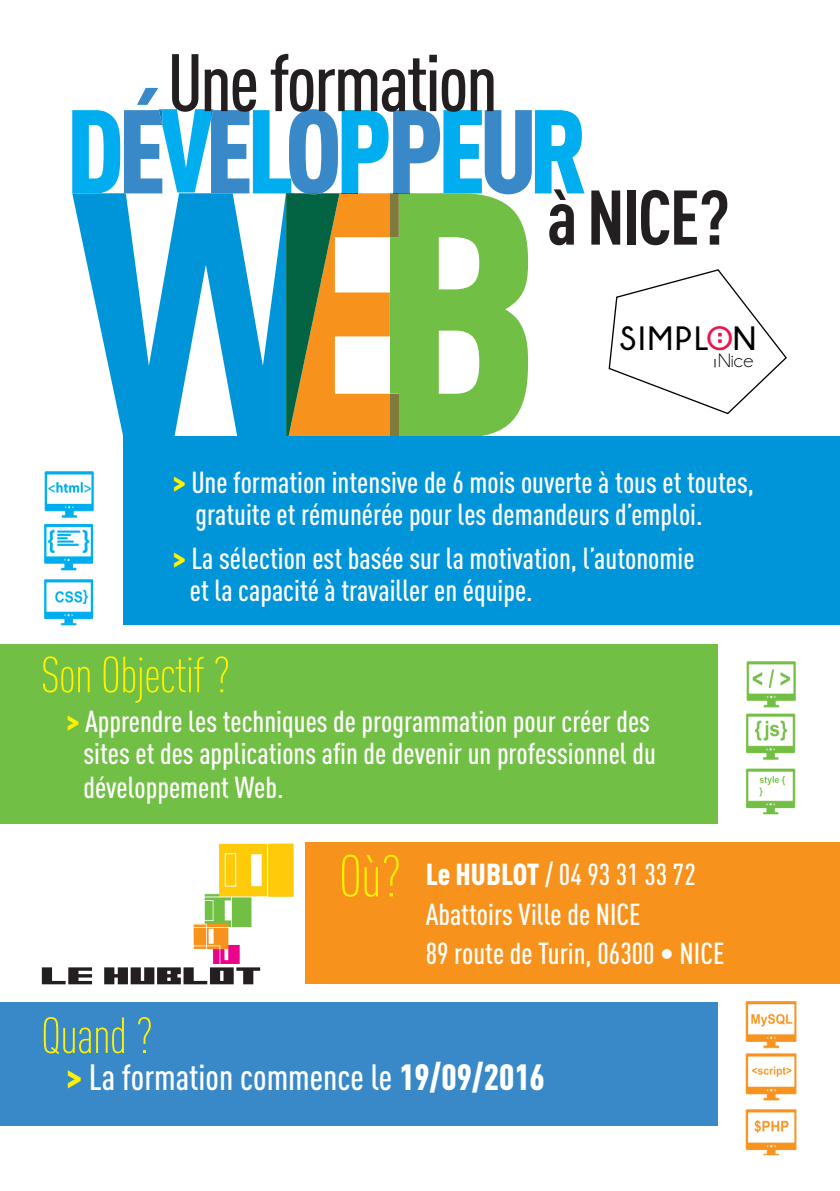
<style>
.page{position:relative;width:840px;height:1191px;background:#fff}
.page>*{position:absolute;margin:0;border:0;box-sizing:border-box;transform-origin:0 0}
.t1{font:500 80px "DIN Cond";letter-spacing:-.03em;color:#231f20}
.t2{font:700 76px "DIN Cond";color:#231f20}
.t3{font:300 58px "DIN Cond";color:#fff101}
.t4{font:300 50px "DIN Cond";letter-spacing:-.02em;color:#fff101}
.t5{font:500 36px "DIN Cond";color:#fff}
.t6{font:700 33.6px "Champagne&Limousines";letter-spacing:.075em;color:#000}
.t7{font:500 30px/32px "DIN Cond";color:#fff}
.t8{font:19.4px "Champagne&Limousines";color:#000}
.s1{color:#ed154e}
.s2{font-weight:900;color:#fff101}
.s3{font-weight:900}
</style>
<div class="page">
<svg style="left:72px;top:88px;width:512px;height:348px"></svg>
<svg style="left:608px;top:269px;width:179px;height:146px"></svg>
<div style="left:123px;top:436px;width:716px;height:188px;background:#0095d9"></div>
<div style="left:0;top:644px;width:717px;height:179px;background:#71bf44"></div>
<div style="left:305px;top:842px;width:534px;height:142px;background:#f7931d"></div>
<div style="left:0;top:1002px;width:717px;height:124px;background:#3989c8"></div>
<svg style="left:42px;top:843px;width:251px;height:141px"></svg>
<img style="left:44px;top:471px;width:51px;height:155px">
<img style="left:745px;top:661px;width:51px;height:154px">
<img style="left:745px;top:1001px;width:50px;height:155px">
<h1 class="t1" style="left:167px;top:35px;width:331px">Une formation</h1>
<h2 class="t2" style="left:547px;top:171px;width:184px">à NICE?</h2>
<p class="t6" style="left:619px;top:319px;width:138px">SIMPL<span class="s1">O</span>N</p>
<p class="t8" style="left:717px;top:351px;width:36px">Nice</p>
<p class="t7" style="left:195px;top:466px;width:559px;text-indent:-22px"><span class="s2">&gt;</span> Une formation intensive de 6 mois ouverte à tous et toutes, gratuite et rémunérée pour les demandeurs d’emploi.</p>
<p class="t7" style="left:190px;top:541px;width:506px;text-indent:-17px"><span class="s2">&gt;</span> La sélection est basée sur la motivation, l’autonomie et la capacité à travailler en équipe.</p>
<h3 class="t4" style="left:41px;top:646px;width:191px">Son Objectif ?</h3>
<p class="t7" style="left:83px;top:704px;width:573px;line-height:33px;text-indent:-17px"><span class="s2">&gt;</span> Apprendre les techniques de programmation pour créer des sites et des applications afin de devenir un professionnel du développement Web.</p>
<h3 class="t4" style="left:41px;top:1007px;width:114px">Quand ?</h3>
<h3 class="t3" style="left:338px;top:843px;width:64px">Où?</h3>
<p class="t7" style="left:425px;top:853px;width:300px;line-height:39.6px"><span class="s3">Le HUBLOT</span> / 04 93 31 33 72<br>Abattoirs Ville de NICE<br>89 route de Turin, 06300 • NICE</p>
<p class="t5" style="left:67px;top:1055px;width:479px"><span class="s2">&gt;</span> La formation commence le <span class="s3">19/09/2016</span></p>
</div>
